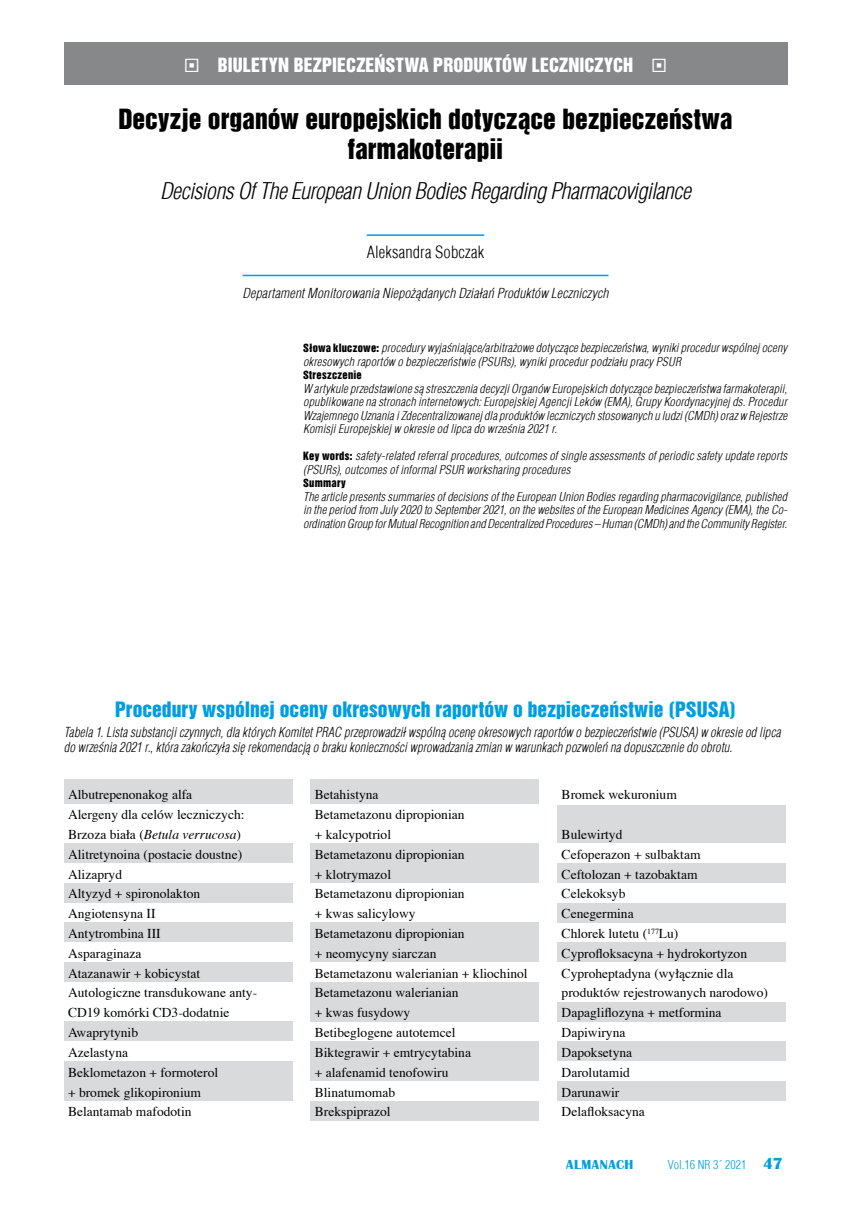
<style>
.page{position:relative;width:851px;height:1212px;background:#fff}
.page>*{position:absolute;margin:0;border:0;box-sizing:border-box;transform-origin:0 0}
.t1{font:25.5px/30.6px "Switzerland Inserat";letter-spacing:.005em;color:#000;text-align:center}
.t2{font:italic 300 22.5px "Switzerland Cond";letter-spacing:-.02em;color:#000}
.t3{font:19.5px "Switzerland Inserat";letter-spacing:.005em;color:#009ee0}
.t4{font:18px "Switzerland Inserat";letter-spacing:.005em;color:#fff}
.t5{font:300 16.5px "Switzerland Cond";letter-spacing:.01em;color:#000}
.t6{font:13.5px/19.8px "Times";color:#000}
.t7{font:italic 300 13.5px/15px "Switzerland Cond";letter-spacing:.01em;color:#000;scale:.93 1}
.t8{font:italic 300 13.5px "Switzerland Cond";letter-spacing:.01em;color:#000}
.t9{font:700 13.5px "Britannic";letter-spacing:.04em;color:#009ee0}
.t10{font:italic 300 12px/13.5px "Switzerland Cond";letter-spacing:.015em;color:#000}
.t11{font:300 12px "Switzerland Cond";color:#009ee0}
.t12{font:10.5px "Switzerland Inserat";letter-spacing:.03em;color:#000}
.s1{font-family:"Switzerland Inserat";font-weight:400;font-style:normal;font-size:10.5px}
.s2{font-style:italic}
.s3{font-family:"Britannic";font-weight:700;font-size:16.5px}
</style>
<div class="page">
<hr style="left:366px;top:234px;width:118px;height:2px;background:#009ee0">
<hr style="left:242px;top:275px;width:366px;height:1px;background:#009ee0">
<div style="left:64px;top:779px;width:228px;height:25px;background:#d9dadb"></div>
<div style="left:64px;top:843px;width:228px;height:20px;background:#d9dadb"></div>
<div style="left:64px;top:883px;width:228px;height:20px;background:#d9dadb"></div>
<div style="left:64px;top:922px;width:228px;height:20px;background:#d9dadb"></div>
<div style="left:64px;top:962px;width:228px;height:20px;background:#d9dadb"></div>
<div style="left:64px;top:1021px;width:228px;height:20px;background:#d9dadb"></div>
<div style="left:64px;top:1061px;width:228px;height:40px;background:#d9dadb"></div>
<div style="left:310px;top:779px;width:229px;height:25px;background:#d9dadb"></div>
<div style="left:310px;top:843px;width:229px;height:40px;background:#d9dadb"></div>
<div style="left:310px;top:922px;width:229px;height:40px;background:#d9dadb"></div>
<div style="left:310px;top:982px;width:229px;height:39px;background:#d9dadb"></div>
<div style="left:310px;top:1041px;width:229px;height:40px;background:#d9dadb"></div>
<div style="left:310px;top:1101px;width:229px;height:19px;background:#d9dadb"></div>
<div style="left:557px;top:805px;width:229px;height:38px;background:#d9dadb"></div>
<div style="left:557px;top:863px;width:229px;height:20px;background:#d9dadb"></div>
<div style="left:557px;top:903px;width:229px;height:19px;background:#d9dadb"></div>
<div style="left:557px;top:942px;width:229px;height:20px;background:#d9dadb"></div>
<div style="left:557px;top:1002px;width:229px;height:19px;background:#d9dadb"></div>
<div style="left:557px;top:1041px;width:229px;height:20px;background:#d9dadb"></div>
<div style="left:557px;top:1081px;width:229px;height:20px;background:#d9dadb"></div>
<div style="left:64px;top:43px;width:723px;height:42px;background:#87888a"></div>
<h3 class="t4" style="left:184px;top:53px;width:484px">◻ BIULETYN BEZPIECZEŃSTWA PRODUKTÓW LECZNICZYCH ◻</h3>
<h1 class="t1" style="left:118px;top:103px;width:615px">Decyzje organów europejskich dotyczące bezpieczeństwa farmakoterapii</h1>
<h2 class="t2" style="left:160px;top:177px;width:532px">Decisions Of The European Union Bodies Regarding Pharmacovigilance</h2>
<h3 class="t5" style="left:366px;top:242px;width:119px">Aleksandra Sobczak</h3>
<p class="t8" style="left:242px;top:285px;width:367px">Departament Monitorowania Niepożądanych Działań Produktów Leczniczych</p>
<p class="t10" style="left:303px;top:341px;width:485px"><span class="s1">Słowa kluczowe:</span> procedury wyjaśniające/arbitrażowe dotyczące bezpieczeństwa, wyniki procedur wspólnej oceny okresowych raportów o bezpieczeństwie (PSURs), wyniki procedur podziału pracy PSUR</p>
<p class="t12" style="left:303px;top:369px;width:60px">Streszczenie</p>
<p class="t10" style="left:303px;top:382px;width:485px;text-align:justify">W artykule przedstawione są streszczenia decyzji Organów Europejskich dotyczące bezpieczeństwa farmakoterapii, opublikowane na stronach internetowych: Europejskiej Agencji Leków (EMA), Grupy Koordynacyjnej ds. Procedur Wzajemnego Uznania i Zdecentralizowanej dla produktów leczniczych stosowanych u ludzi (CMDh) oraz w Rejestrze Komisji Europejskiej w okresie od lipca do września 2021 r.</p>
<p class="t10" style="left:303px;top:449px;width:485px"><span class="s1">Key words:</span> safety-related referral procedures, outcomes of single assessments of periodic safety update reports (PSURs), outcomes of informal PSUR worksharing procedures</p>
<p class="t12" style="left:303px;top:477px;width:44px">Summary</p>
<p class="t10" style="left:303px;top:490px;width:486px;text-align:justify">The article presents summaries of decisions of the European Union Bodies regarding pharmacovigilance, published in the period from July 2020 to September 2021, on the websites of the European Medicines Agency (EMA), the Co&shy;ordination Group for Mutual Recognition and Decentralized Procedures Human (CMDh)and the Community Register.</p>
<p class="t10" style="left:594px;top:517px;width:7px">–</p>
<h3 class="t3" style="left:115px;top:697px;width:622px">Procedury wspólnej oceny okresowych raportów o bezpieczeństwie (PSUSA)</h3>
<p class="t7" style="left:64px;top:724px;width:772px">Tabela 1. Lista substancji czynnych, dla których Komitet PRAC przeprowadził wspólną ocenę okresowych raportów o bezpieczeństwie (PSUSA) w okresie od lipca do września 2021 r., która zakończyła się rekomendacją o braku konieczności wprowadzania zmian w warunkach pozwoleń na dopuszczenie do obrotu.</p>
<p class="t6" style="left:68px;top:784px;width:190px">Albutrepenonakog alfa<br>Alergeny dla celów leczniczych:<br>Brzoza biała (<span class="s2">Betula verrucosa</span>)<br>Alitretynoina (postacie doustne)<br>Alizapryd<br>Altyzyd + spironolakton<br>Angiotensyna II<br>Antytrombina III<br>Asparaginaza<br>Atazanawir + kobicystat<br>Autologiczne transdukowane anty-<br>CD19 komórki CD3-dodatnie<br>Awaprytynib<br>Azelastyna<br>Beklometazon + formoterol<br>+ bromek glikopironium<br>Belantamab mafodotin</p>
<p class="t6" style="left:315px;top:784px;width:214px">Betahistyna<br>Betametazonu dipropionian<br>+ kalcypotriol<br>Betametazonu dipropionian<br>+ klotrymazol<br>Betametazonu dipropionian<br>+ kwas salicylowy<br>Betametazonu dipropionian<br>+ neomycyny siarczan<br>Betametazonu walerianian + kliochinol<br>Betametazonu walerianian<br>+ kwas fusydowy<br>Betibeglogene autotemcel<br>Biktegrawir + emtrycytabina<br>+ alafenamid tenofowiru<br>Blinatumomab<br>Brekspiprazol</p>
<p class="t6" style="left:561px;top:784px;width:117px">Bromek wekuronium</p>
<p class="t6" style="left:561px;top:823px;width:208px">Bulewirtyd<br>Cefoperazon + sulbaktam<br>Ceftolozan + tazobaktam<br>Celekoksyb<br>Cenegermina<br>Chlorek lutetu (<sup>177</sup>Lu)<br>Cyprofloksacyna + hydrokortyzon<br>Cyproheptadyna (wyłącznie dla produktów rejestrowanych narodowo)<br>Dapagliflozyna + metformina<br>Dapiwiryna<br>Dapoksetyna<br>Darolutamid<br>Darunawir<br>Delafloksacyna</p>
<p class="t9" style="left:566px;top:1156px;width:69px">ALMANACH</p>
<p class="t11" style="left:667px;top:1157px;width:117px">Vol.16 NR 3´ 2021 <span class="s3">47</span></p>
</div>
